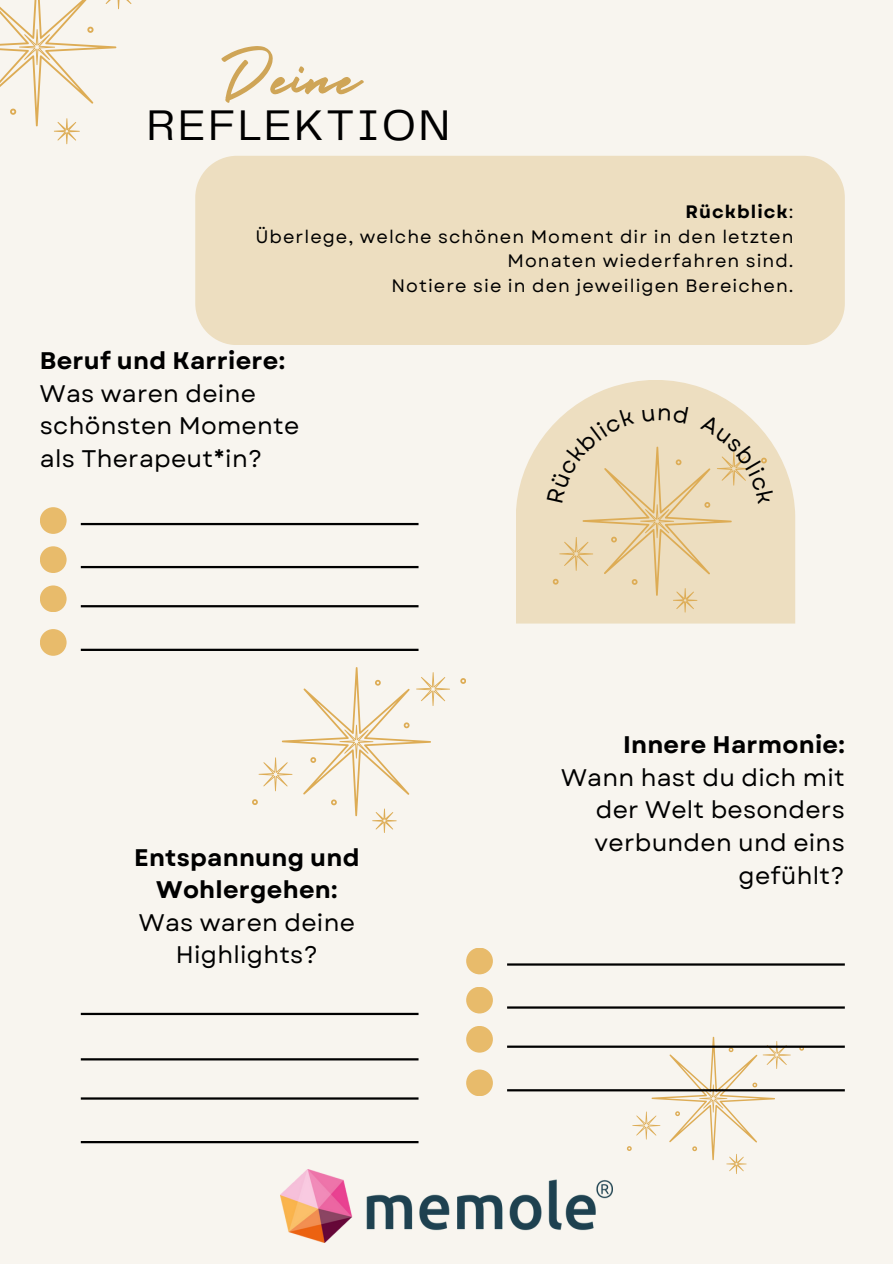
<style>
.page{position:relative;width:893px;height:1264px;background:#fff}
.page>*{position:absolute;margin:0;border:0;box-sizing:border-box;transform-origin:0 0}
.t1{font:76.2px "Holiday";color:#cfa557}
.t2{font:44.55px "Telegraf";letter-spacing:.055em;color:#000}
.t3{font:24px/32.7px "Garet";letter-spacing:.01em;color:#000}
.t4{font:700 24px/32.7px "Garet";letter-spacing:.01em;color:#000;text-align:center}
.t5{font:18px/24.8px "Garet";letter-spacing:.055em;color:#000;text-align:right}
.t6{font:700 18px "Garet";letter-spacing:.055em;color:#000}
.s1{font-weight:400}
</style>
<div class="page">
<div style="left:0;top:0;width:892px;height:1263px;background:#f8f5ef"></div>
<svg style="left:0;top:0;width:132px;height:144px"></svg>
<div style="left:40px;top:507px;width:27px;height:27px;background:#e8bb6b;border-radius:50%"></div>
<hr style="left:81px;top:523px;width:337px;height:2px;background:#000">
<div style="left:40px;top:546px;width:27px;height:27px;background:#e8bb6b;border-radius:50%"></div>
<div style="left:40px;top:585px;width:27px;height:27px;background:#e8bb6b;border-radius:50%"></div>
<hr style="left:81px;top:566px;width:337px;height:2px;background:#000">
<hr style="left:81px;top:605px;width:337px;height:2px;background:#000">
<div style="left:40px;top:629px;width:27px;height:26px;background:#e8bb6b;border-radius:50%"></div>
<hr style="left:81px;top:648px;width:337px;height:3px;background:#000">
<svg style="left:516px;top:380px;width:279px;height:243px;fill:#eddec0"></svg>
<svg style="left:627px;top:1036px;width:163px;height:137px"></svg>
<div style="left:195px;top:156px;width:649px;height:189px;background:#eddec0"></div>
<div style="left:466px;top:947px;width:27px;height:27px;background:#e8bb6b;border-radius:50%"></div>
<hr style="left:507px;top:963px;width:337px;height:2px;background:#000">
<div style="left:466px;top:986px;width:27px;height:27px;background:#e8bb6b;border-radius:50%"></div>
<div style="left:466px;top:1025px;width:27px;height:27px;background:#e8bb6b;border-radius:50%"></div>
<hr style="left:507px;top:1006px;width:337px;height:2px;background:#000">
<hr style="left:507px;top:1045px;width:337px;height:2px;background:#000">
<div style="left:466px;top:1069px;width:27px;height:27px;background:#e8bb6b;border-radius:50%"></div>
<hr style="left:507px;top:1089px;width:337px;height:2px;background:#000">
<hr style="left:81px;top:1012px;width:337px;height:3px;background:#000">
<hr style="left:81px;top:1058px;width:337px;height:2px;background:#000">
<hr style="left:81px;top:1097px;width:337px;height:2px;background:#000">
<hr style="left:81px;top:1140px;width:337px;height:3px;background:#000">
<svg style="left:460px;top:678px;width:6px;height:6px"></svg>
<svg style="left:252px;top:667px;width:198px;height:165px"></svg>
<img style="left:281px;top:1169px;width:331px;height:73px">
<svg style="left:546px;top:404px;width:229px;height:208px;background:#ecdbbb"></svg>
<p class="t1" style="left:219px;top:18px;width:143px">Deine</p>
<p class="t2" style="left:147px;top:106px;width:305px">REFLEKTION</p>
<p class="t6" style="left:685px;top:198px;width:109px">Rückblick<span class="s1">:</span></p>
<p class="t5" style="left:255px;top:224px;width:539px">Überlege, welche schönen Moment dir in den letzten<br>Monaten wiederfahren sind.</p>
<p class="t5" style="left:391px;top:273px;width:403px">Notiere sie in den jeweiligen Bereichen.</p>
<p class="t4" style="left:40px;top:344px;width:247px">Beruf und Karriere:</p>
<p class="t3" style="left:40px;top:377px;width:261px">Was waren deine schönsten Momente als Therapeut*in?</p>
<p class="t4" style="left:134px;top:840px;width:227px">Entspannung und<br>Wohlergehen:</p>
<p class="t3" style="left:139px;top:906px;width:217px;text-align:center">Was waren deine<br>Highlights?</p>
<p class="t4" style="left:623px;top:728px;width:223px">Innere Harmonie:</p>
<p class="t3" style="left:561px;top:761px;width:285px;text-align:right">Wann hast du dich mit der Welt besonders verbunden und eins gefühlt?</p>
</div>
